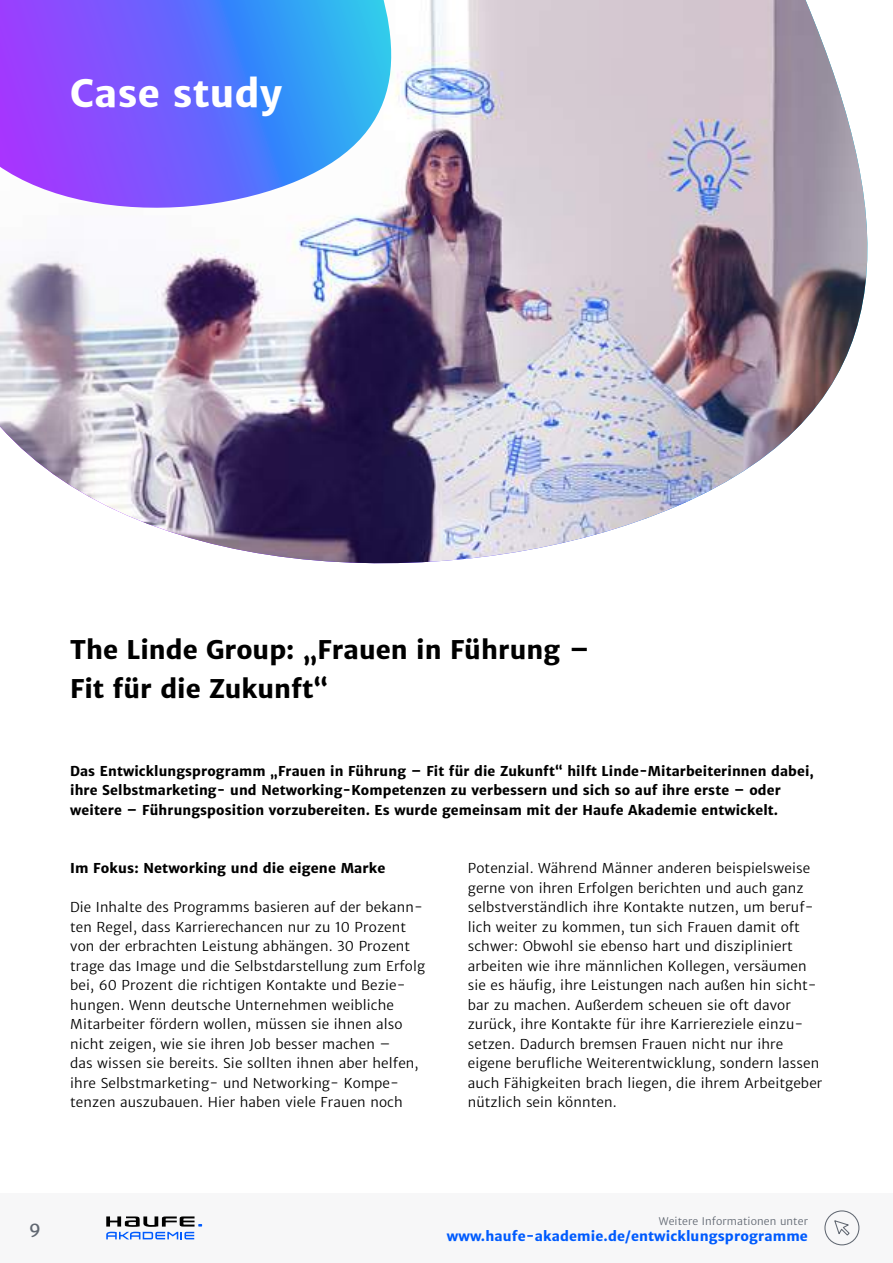
<style>
.page{position:relative;width:893px;height:1263px;background:#fff}
.page>*{position:absolute;margin:0;border:0;box-sizing:border-box;transform-origin:0 0}
.t1{font:700 37.5px "Haufe Merriweather Sans";letter-spacing:.01em;color:#fff}
.t2{font:700 25.5px/39px "Haufe Merriweather Sans";color:#000}
.t3{font:18px "Haufe Merriweather Sans";color:#616872}
.t4{font:13.5px/19.5px "Haufe Merriweather Sans Lt";letter-spacing:.01em;color:#000}
.t5{font:700 13.5px/19.5px "Haufe Merriweather Sans";letter-spacing:.01em;color:#000}
.t6{font:700 13.5px "Haufe Merriweather Sans";letter-spacing:.01em;color:#005bfe}
.t7{font:10.5px "Haufe Merriweather Sans Lt";letter-spacing:.01em;color:#616872}
</style>
<div class="page">
<div style="left:0;top:1193px;width:893px;height:70px;background:#f7f7f8"></div>
<svg style="left:106px;top:1216px;width:96px;height:23px"></svg>
<div style="left:824px;top:1210px;width:35px;height:35px;border:1px solid #616872;border-radius:50%"></div>
<svg style="left:834px;top:1220px;width:16px;height:16px"></svg>
<img style="left:0;top:0;width:868px;height:564px">
<svg style="left:0;top:0;width:412px;height:229px"></svg>
<h1 class="t1" style="left:70px;top:70px;width:213px">Case study</h1>
<h2 class="t2" style="left:70px;top:630px;width:521px">The Linde Group: „Frauen in Führung –<br>Fit für die Zukunft“</h2>
<p class="t5" style="left:70px;top:761px;width:745px">Das Entwicklungsprogramm „Frauen in Führung – Fit für die Zukunft“ hilft Linde-Mitarbeiterinnen dabei, ihre Selbstmarketing- und Networking-Kompetenzen zu verbessern und sich so auf ihre erste – oder weitere – Führungsposition vorzubereiten. Es wurde gemeinsam mit der Haufe Akademie entwickelt.</p>
<p class="t5" style="left:70px;top:858px;width:317px">Im Fokus: Networking und die eigene Marke</p>
<p class="t4" style="left:70px;top:898px;width:356px">Die Inhalte des Programms basieren auf der bekann&shy;ten Regel, dass Karrierechancen nur zu 10 Prozent von der erbrachten Leistung abhängen. 30 Prozent trage das Image und die Selbstdarstellung zum Erfolg bei, 60 Prozent die richtigen Kontakte und Bezie&shy;hungen. Wenn deutsche Unternehmen weibliche Mitarbeiter fördern wollen, müssen sie ihnen also nicht zeigen, wie sie ihren Job besser machen –<br>das wissen sie bereits. Sie sollten ihnen aber helfen, ihre Selbstmarketing- und Networking- Kompe&shy;tenzen auszubauen. Hier haben viele Frauen noch</p>
<p class="t4" style="left:468px;top:858px;width:356px">Potenzial. Während Männer anderen beispielsweise gerne von ihren Erfolgen berichten und auch ganz selbstverständlich ihre Kontakte nutzen, um beruf&shy;lich weiter zu kommen, tun sich Frauen damit oft schwer: Obwohl sie ebenso hart und diszipliniert arbeiten wie ihre männlichen Kollegen, versäumen sie es häufig, ihre Leistungen nach außen hin sicht&shy;bar zu machen. Außerdem scheuen sie oft davor zurück, ihre Kontakte für ihre Karriereziele einzu&shy;setzen. Dadurch bremsen Frauen nicht nur ihre eigene berufliche Weiterentwicklung, sondern lassen auch Fähigkeiten brach liegen, die ihrem Arbeitgeber nützlich sein könnten.</p>
<h3 class="t3" style="left:29px;top:1219px;width:14px">9</h3>
<p class="t7" style="left:659px;top:1214px;width:151px">Weitere Informationen unter</p>
<p class="t6" style="left:447px;top:1228px;width:363px">www.haufe-akademie.de/entwicklungsprogramme</p>
</div>
